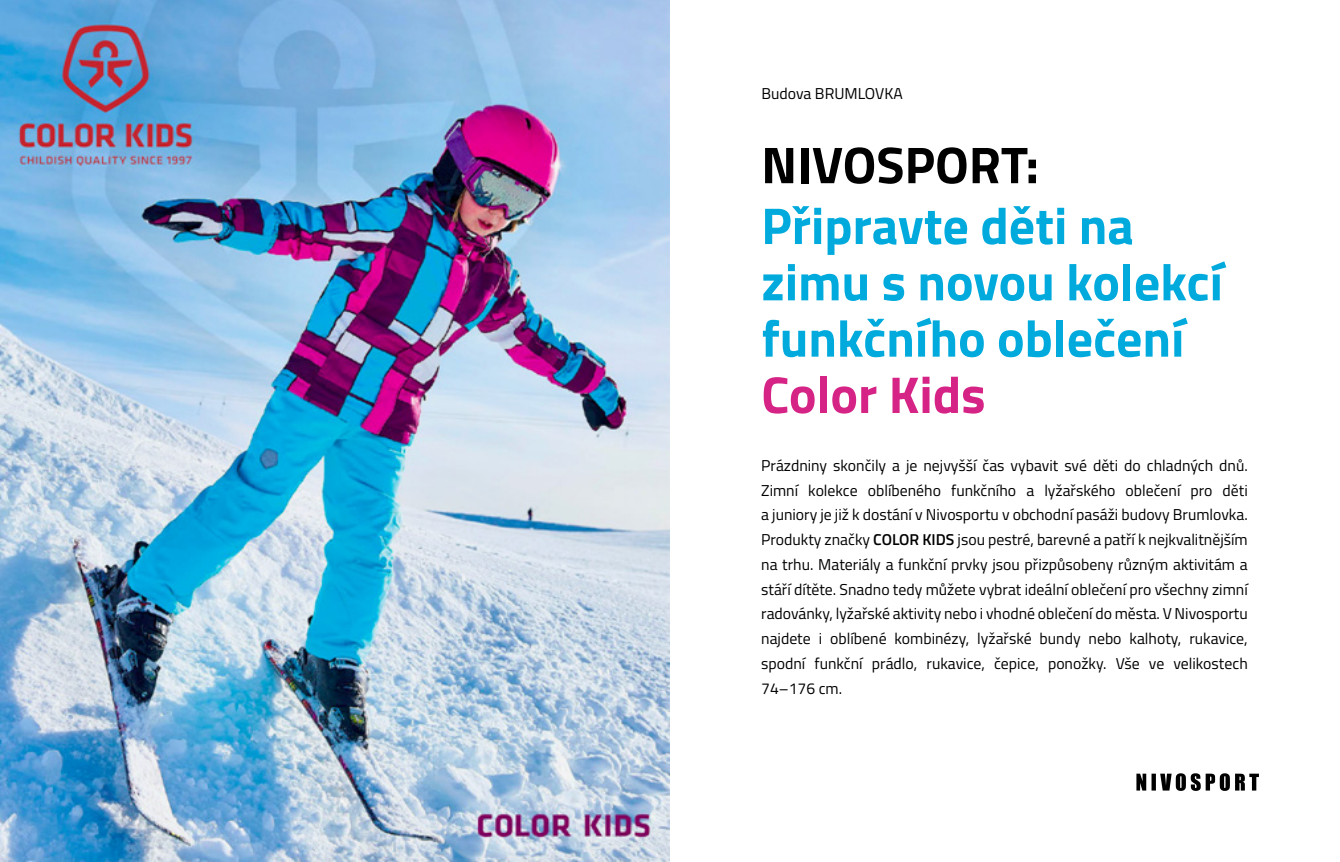
<style>
.page{position:relative;width:1340px;height:862px;background:#fff}
.page>*{position:absolute;margin:0;border:0;box-sizing:border-box;transform-origin:0 0}
.t1{font:700 51.75px/56.2px "Titillium Web";color:#0ad}
.t2{font:700 51.75px "Titillium Web";color:#000}
.t3{font:700 51.75px "Titillium Web";color:#d62486}
.t4{font:15.75px/24.8px "Titillium Web";color:#000;text-align:justify}
.s1{font-weight:600}
</style>
<div class="page">
<img style="left:0;top:0;width:669px;height:861px">
<svg style="left:1136px;top:773px;width:122px;height:17px"></svg>
<p class="t4" style="left:761px;top:80px;width:143px">Budova BRUMLOVKA</p>
<h1 class="t2" style="left:761px;top:125px;width:279px">NIVOSPORT:</h1>
<h1 class="t1" style="left:761px;top:195px;width:463px">Připravte děti na zimu s novou kolekcí funkčního oblečení</h1>
<h1 class="t3" style="left:761px;top:355px;width:226px">Color Kids</h1>
<p class="t4" style="left:761px;top:452px;width:488px">Prázdniny skončily a je nejvyšší čas vybavit své děti do chladných dnů.<br>Zimní kolekce oblíbeného funkčního a lyžařského oblečení pro děti a juniory je již k dostání v Nivosportu v obchodní pasáži budovy Brumlovka.<br>Produkty značky <span class="s1">COLOR KIDS</span> jsou pestré, barevné a patří k nejkvalitnějším na trhu. Materiály a funkční prvky jsou přizpůsobeny různým aktivitám a stáří dítěte. Snadno tedy můžete vybrat ideální oblečení pro všechny zimní radovánky, lyžařské aktivity nebo i vhodné oblečení do města. V Nivosportu najdete i oblíbené kombinézy, lyžařské bundy nebo kalhoty, rukavice, spodní funkční prádlo, rukavice, čepice, ponožky. Vše ve velikostech 74–176 cm.</p>
</div>
